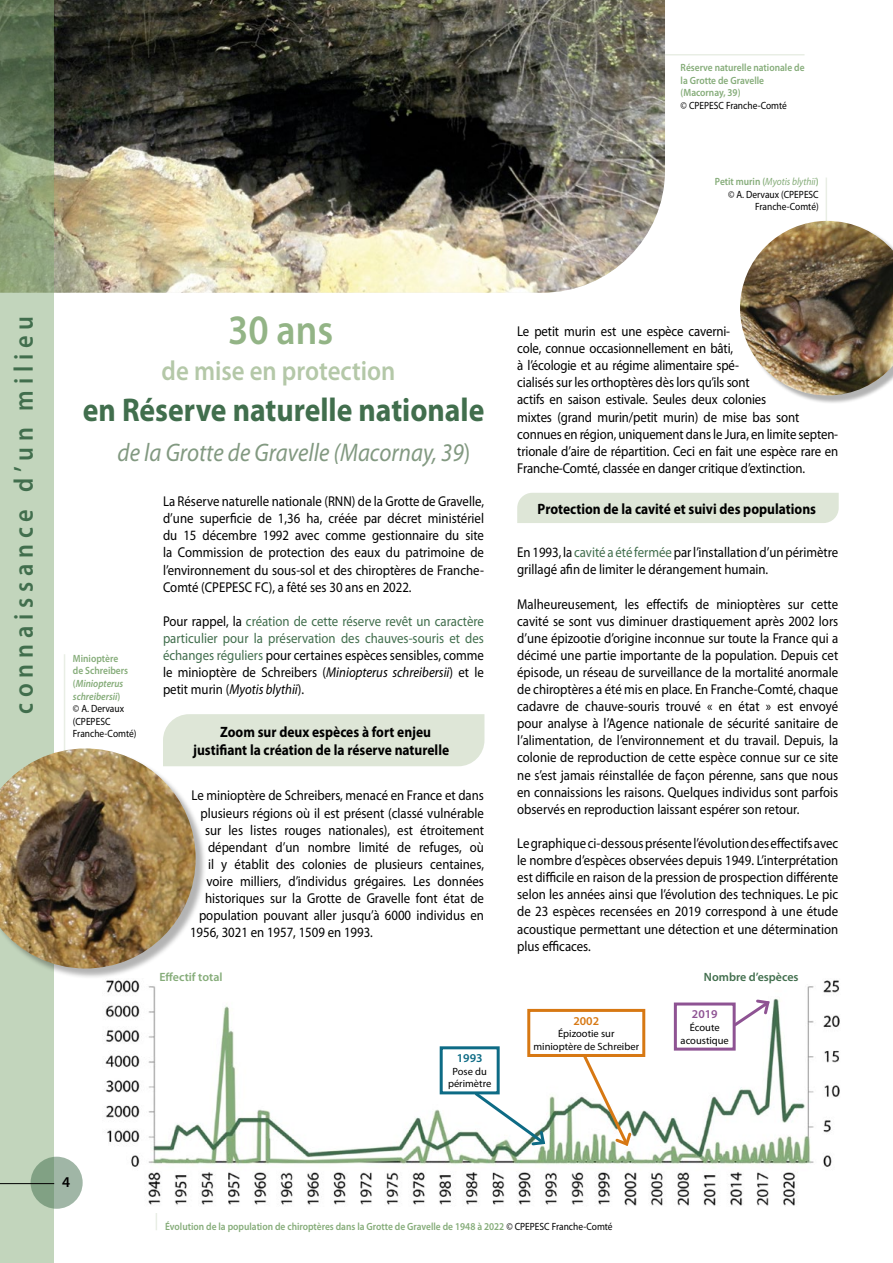
<style>
.page{position:relative;width:893px;height:1263px;background:#fff}
.page>*{position:absolute;margin:0;border:0;box-sizing:border-box;transform-origin:0 0}
.t1{font:600 42px "Myriad Pro";color:#93b486;scale:.9 1}
.t2{font:700 33px "Myriad Pro";color:#416e4d;scale:.9 1}
.t3{font:600 27.6px "Myriad Pro";color:#b4c8a8;scale:.9 1}
.t4{font:600 27px "Myriad Pro";letter-spacing:.24em;color:#416e4d;scale:.9 1}
.t5{font:italic 25.5px "Myriad Pro";color:#829981;scale:.9 1}
.t6{font:700 15px/18px "Myriad Pro";color:#000;scale:.9 1}
.t7{font:600 15px "Myriad Pro";color:#000}
.t8{font:14.25px/17.1px "Myriad Pro";color:#000;text-align:justify;scale:.9 1}
.t9{font:14.25px/17.1px "Myriad Pro";color:#416e4d;text-align:justify;scale:.9 1}
.t10{font:600 12px "Myriad Pro";color:#416e4d}
.t11{font:600 12px "Myriad Pro";color:#85ac79}
.t12{font:600 12px "Myriad Pro";color:#0d6b85}
.t13{font:600 12px "Myriad Pro";color:#d77813}
.t14{font:600 12px "Myriad Pro";color:#8e5393}
.t15{font:10.5px/12.6px "Myriad Pro";color:#000;text-align:right;scale:.9 1}
.t16{font:600 10.5px/12.6px "Myriad Pro";color:#85ac79;scale:.9 1}
.t17{font:10.5px/12.6px "Myriad Pro";color:#000;text-align:center}
.s1{font-weight:600;color:#85ac79}
.s2{font-style:italic;color:#85ac79}
.s3{font-style:normal}
.s4{font-weight:600;font-style:italic;color:#85ac79}
.s5{color:#000}
.s6{font-style:italic;color:#000}
.s7{color:#416e4d}
.s8{font-weight:400;color:#000}
</style>
<div class="page">
<hr style="left:156px;top:1175px;width:1px;height:55px;background:#e9eee5">
<img style="left:105px;top:980px;width:735px;height:232px">
<hr style="left:64px;top:654px;width:1px;height:113px;background:#e9eee5">
<hr style="left:826px;top:178px;width:1px;height:65px;background:#e9eee5">
<hr style="left:592px;top:54px;width:212px;height:2px;background:#e9eee5">
<img style="left:54px;top:0;width:611px;height:293px">
<svg style="left:0;top:0;width:54px;height:1263px;background:#abbfa3"></svg>
<svg style="left:31px;top:1157px;width:52px;height:52px;background:#94ad98"></svg>
<hr style="left:0;top:1183px;width:54px;height:1px;background:#000">
<div style="left:163px;top:714px;width:321px;height:52px;background:#dee6d7"></div>
<div style="left:517px;top:493px;width:322px;height:30px;background:#dee6d7"></div>
<div style="left:0;top:750px;width:206px;height:229px;background:#000;opacity:.3"></div>
<img style="left:0;top:748px;width:196px;height:220px">
<div style="left:742px;top:223px;width:151px;height:181px;background:#000;opacity:.3"></div>
<img style="left:740px;top:221px;width:153px;height:174px">
<div style="left:440px;top:1046px;width:60px;height:48px;border:3px solid #0d6b85"></div>
<div style="left:527px;top:1009px;width:118px;height:48px;border:3px solid #d77813"></div>
<div style="left:674px;top:1002px;width:62px;height:48px;border:3px solid #8e5393"></div>
<svg style="left:472px;top:1090px;width:76px;height:57px"></svg>
<svg style="left:580px;top:1052px;width:53px;height:96px"></svg>
<svg style="left:731px;top:998px;width:41px;height:31px"></svg>
<p class="t16" style="left:681px;top:61px;width:139px">Réserve naturelle nationale de la Grotte de Gravelle (Macornay, 39)</p>
<p class="t15" style="left:681px;top:99px;width:120px">© CPEPESC Franche-Comté</p>
<p class="t15" style="left:715px;top:175px;width:117px"><span class="s1">Petit murin (</span><span class="s2">Myotis blythii</span><span class="s1">) </span>© A. Dervaux (CPEPESC<br>Franche-Comté)</p>
<h3 class="t4" style="left:6px;top:714px;width:444px;rotate:-90deg">connaissance d’un milieu</h3>
<h1 class="t1" style="left:228px;top:304px;width:118px">30 ans</h1>
<h3 class="t3" style="left:162px;top:353px;width:261px">de mise en protection</h3>
<h2 class="t2" style="left:83px;top:389px;width:448px">en Réserve naturelle nationale</h2>
<h3 class="t5" style="left:118px;top:437px;width:393px">de la Grotte de Gravelle (Macornay, 39<span class="s3">)</span></h3>
<p class="t15" style="left:73px;top:652px;width:72px;text-align:left"><span class="s1">Minioptère<br>de Schreibers (</span><span class="s4">Miniopterus schreibersii</span><span class="s1">)<br></span>© A. Dervaux (CPEPESC<br>Franche-Comté)</p>
<p class="t8" style="left:163px;top:492px;width:358px">La Réserve naturelle nationale (RNN) de la Grotte de Gravelle, d’une superficie de 1,36 ha, créée par décret ministériel du 15 décembre 1992 avec comme gestionnaire du site la Commission de protection des eaux du patrimoine de l’environnement du sous-sol et des chiroptères de Franche-Comté (CPEPESC FC), a fêté ses 30 ans en 2022.</p>
<p class="t9" style="left:163px;top:612px;width:358px"><span class="s5">Pour rappel, la</span> création de cette réserve revêt un caractère particulier pour la préservation des chauves-souris et des échanges réguliers <span class="s5">pour certaines espèces sensibles, comme le minioptère de Schreibers (</span><span class="s6">Miniopterus schreibersii</span><span class="s5">) et le petit murin (</span><span class="s6">Myotis blythii</span><span class="s5">).</span></p>
<p class="t6" style="left:193px;top:722px;width:286px;text-indent:27px">Zoom sur deux espèces à fort enjeu justifiant la création de la réserve naturelle</p>
<p class="t8" style="left:191px;top:787px;width:326px">Le minioptère de Schreibers, menacé en France et dans</p>
<p class="t8" style="left:200px;top:804px;width:317px">plusieurs régions où il est présent (classé vulnérable</p>
<p class="t8" style="left:205px;top:821px;width:312px">sur les listes rouges nationales), est étroitement</p>
<p class="t8" style="left:208px;top:838px;width:308px">dépendant d’un nombre limité de refuges, où</p>
<p class="t8" style="left:208px;top:855px;width:308px">il y établit des colonies de plusieurs centaines,</p>
<p class="t8" style="left:206px;top:872px;width:310px">voire milliers, d’individus grégaires. Les données</p>
<p class="t8" style="left:205px;top:889px;width:312px">historiques sur la Grotte de Gravelle font état de</p>
<p class="t8" style="left:199px;top:907px;width:318px">population pouvant aller jusqu’à 6000 individus en</p>
<p class="t8" style="left:190px;top:924px;width:205px">1956, 3021 en 1957, 1509 en 1993.</p>
<p class="t8" style="left:517px;top:322px;width:358px;text-align:left">Le petit murin est une espèce caverni-<br>cole, connue occasionnellement en bâti,<br>à l’écologie et au régime alimentaire spé-<br>cialisés sur les orthoptères dès lors qu’ils sont<br>actifs en saison estivale. Seules deux colonies<br>mixtes (grand murin/petit murin) de mise bas sont connues en région, uniquement dans le Jura, en limite septen&shy;trionale d’aire de répartition. Ceci en fait une espèce rare en Franche‐Comté, classée en danger critique d’extinction.</p>
<p class="t6" style="left:538px;top:499px;width:311px">Protection de la cavité et suivi des populations</p>
<p class="t8" style="left:517px;top:544px;width:358px">En 1993, la <span class="s7">cavité a été fermée</span> par l’installation d’un périmètre grillagé afin de limiter le dérangement humain.</p>
<p class="t8" style="left:517px;top:595px;width:358px">Malheureusement, les effectifs de minioptères sur cette cavité se sont vus diminuer drastiquement après 2002 lors d’une épizootie d’origine inconnue sur toute la France qui a décimé une partie importante de la population. Depuis cet épisode, un réseau de surveillance de la mortalité anormale de chiroptères a été mis en place. En Franche-Comté, chaque cadavre de chauve-souris trouvé « en état » est envoyé pour analyse à l’Agence nationale de sécurité sanitaire de l’alimentation, de l’environnement et du travail. Depuis, la colonie de reproduction de cette espèce connue sur ce site ne s’est jamais réinstallée de façon pérenne, sans que nous en connaissions les raisons. Quelques individus sont parfois observés en reproduction laissant espérer son retour.</p>
<p class="t8" style="left:517px;top:834px;width:358px">Le graphique ci-dessous présente l’évolution des effectifs avec le nombre d’espèces observées depuis 1949. L’interprétation est difficile en raison de la pression de prospection différente selon les années ainsi que l’évolution des techniques. Le pic de 23 espèces recensées en 2019 correspond à une étude acoustique permettant une détection et une détermination plus efficaces.</p>
<p class="t11" style="left:159px;top:969px;width:65px">Effectif total</p>
<p class="t10" style="left:704px;top:969px;width:96px">Nombre d’espèces</p>
<p class="t12" style="left:457px;top:1050px;width:27px">1993</p>
<p class="t17" style="left:448px;top:1065px;width:45px">Pose du périmètre</p>
<p class="t13" style="left:573px;top:1013px;width:27px">2002</p>
<p class="t17" style="left:533px;top:1027px;width:107px">Épizootie sur minioptère de Schreiber</p>
<p class="t14" style="left:692px;top:1007px;width:27px">2019</p>
<p class="t17" style="left:681px;top:1021px;width:50px">Écoute acoustique</p>
<p class="t7" style="left:62px;top:1173px;width:10px">4</p>
<p class="t16" style="left:165px;top:1219px;width:499px">Évolution de la population de chiroptères dans la Grotte de Gravelle de 1948 à 2022 <span class="s8">© CPEPESC Franche-Comté</span></p>
</div>
